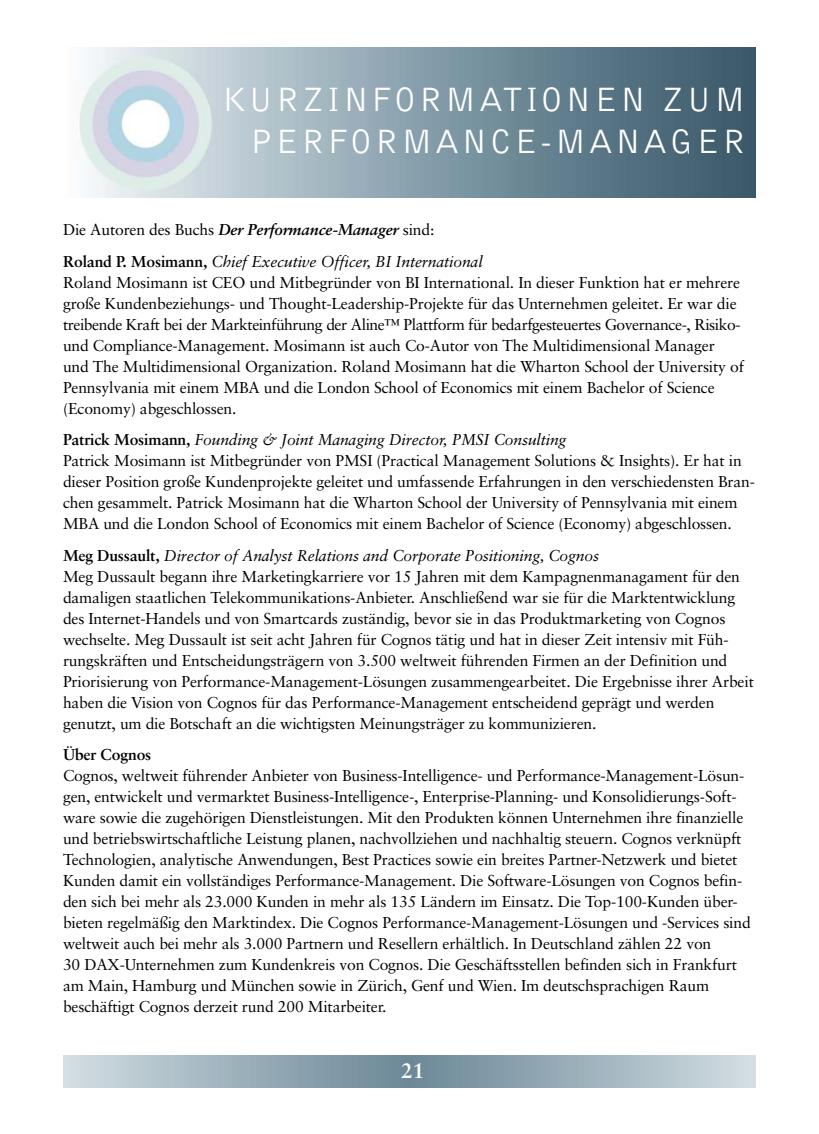
<style>
.page{position:relative;width:819px;height:1134px;background:#fff}
.page>*{position:absolute;margin:0;border:0;box-sizing:border-box;transform-origin:0 0}
.t1{font:35px/42px "Bell Gothic BT";letter-spacing:.085em;color:#fff;text-align:right}
.t2{font:700 21px "Sabon";color:#fff}
.t3{font:15.75px/21px "Sabon";letter-spacing:-.01em;color:#000}
.t4{font:italic 15.75px/31.5px "Sabon";letter-spacing:-.01em;color:#000}
.t5{font:700 15.75px "Sabon";letter-spacing:-.01em;color:#000}
.s1{font-style:normal}
.s2{font-weight:700}
.s3{font-weight:700;font-style:normal}
.s4{font-style:italic}
</style>
<div class="page">
<div style="left:410px;top:1056px;width:346px;height:31px;background:linear-gradient(to right,#6a8796,#d2dde3)"></div>
<img style="left:77px;top:47px;width:679px;height:150px">
<h1 class="t1" style="left:223px;top:80px;width:525px">KURZINFORMATIONEN ZUM<br>PERFORMANCE-MANAGER</h1>
<p class="t4" style="left:63px;top:215px;width:421px"><span class="s1">Die Autoren des Buchs</span> <span class="s2">Der Performance-Manager</span> <span class="s1">sind:<br></span><span class="s3">Roland P. Mosimann,</span> Chief Executive Officer, BI International</p>
<p class="t3" style="left:63px;top:273px;width:682px">Roland Mosimann ist CEO und Mitbegründer von BI International. In dieser Funktion hat er mehrere große Kundenbeziehungs- und Thought-Leadership-Projekte für das Unternehmen geleitet. Er war die treibende Kraft bei der Markteinführung der Aline™ Plattform für bedarfgesteuertes Governance-, Risiko&shy;und Compliance-Management. Mosimann ist auch Co-Autor von The Multidimensional Manager und The Multidimensional Organization. Roland Mosimann hat die Wharton School der University of Pennsylvania mit einem MBA und die London School of Economics mit einem Bachelor of Science (Economy) abgeschlossen.</p>
<p class="t3" style="left:63px;top:430px;width:694px"><span class="s2">Patrick Mosimann,</span> <span class="s4">Founding &amp; Joint Managing Director, PMSI Consulting<br></span>Patrick Mosimann ist Mitbegründer von PMSI (Practical Management Solutions &amp; Insights). Er hat in dieser Position große Kundenprojekte geleitet und umfassende Erfahrungen in den verschiedensten Bran&shy;chen gesammelt. Patrick Mosimann hat die Wharton School der University of Pennsylvania mit einem MBA und die London School of Economics mit einem Bachelor of Science (Economy) abgeschlossen.</p>
<p class="t3" style="left:63px;top:546px;width:692px"><span class="s2">Meg Dussault,</span> <span class="s4">Director of Analyst Relations and Corporate Positioning, Cognos<br></span>Meg Dussault begann ihre Marketingkarriere vor 15 Jahren mit dem Kampagnenmanagament für den damaligen staatlichen Telekommunikations-Anbieter. Anschließend war sie für die Marktentwicklung des Internet-Handels und von Smartcards zuständig, bevor sie in das Produktmarketing von Cognos wechselte. Meg Dussault ist seit acht Jahren für Cognos tätig und hat in dieser Zeit intensiv mit Füh&shy;rungskräften und Entscheidungsträgern von 3.500 weltweit führenden Firmen an der Definition und Priorisierung von Performance-Management-Lösungen zusammengearbeitet. Die Ergebnisse ihrer Arbeit haben die Vision von Cognos für das Performance-Management entscheidend geprägt und werden genutzt, um die Botschaft an die wichtigsten Meinungsträger zu kommunizieren.</p>
<p class="t5" style="left:63px;top:748px;width:90px">Über Cognos</p>
<p class="t3" style="left:63px;top:766px;width:689px">Cognos, weltweit führender Anbieter von Business-Intelligence- und Performance-Management-Lösun&shy;gen, entwickelt und vermarktet Business-Intelligence-, Enterprise-Planning- und Konsolidierungs-Soft&shy;ware sowie die zugehörigen Dienstleistungen. Mit den Produkten können Unternehmen ihre finanzielle und betriebswirtschaftliche Leistung planen, nachvollziehen und nachhaltig steuern. Cognos verknüpft Technologien, analytische Anwendungen, Best Practices sowie ein breites Partner-Netzwerk und bietet Kunden damit ein vollständiges Performance-Management. Die Software-Lösungen von Cognos befin&shy;den sich bei mehr als 23.000 Kunden in mehr als 135 Ländern im Einsatz. Die Top-100-Kunden über&shy;bieten regelmäßig den Marktindex. Die Cognos Performance-Management-Lösungen und -Services sind weltweit auch bei mehr als 3.000 Partnern und Resellern erhältlich. In Deutschland zählen 22 von<br>30 DAX-Unternehmen zum Kundenkreis von Cognos. Die Geschäftsstellen befinden sich in Frankfurt am Main, Hamburg und München sowie in Zürich, Genf und Wien. Im deutschsprachigen Raum beschäftigt Cognos derzeit rund 200 Mitarbeiter.</p>
<h2 class="t2" style="left:401px;top:1062px;width:25px">21</h2>
</div>
